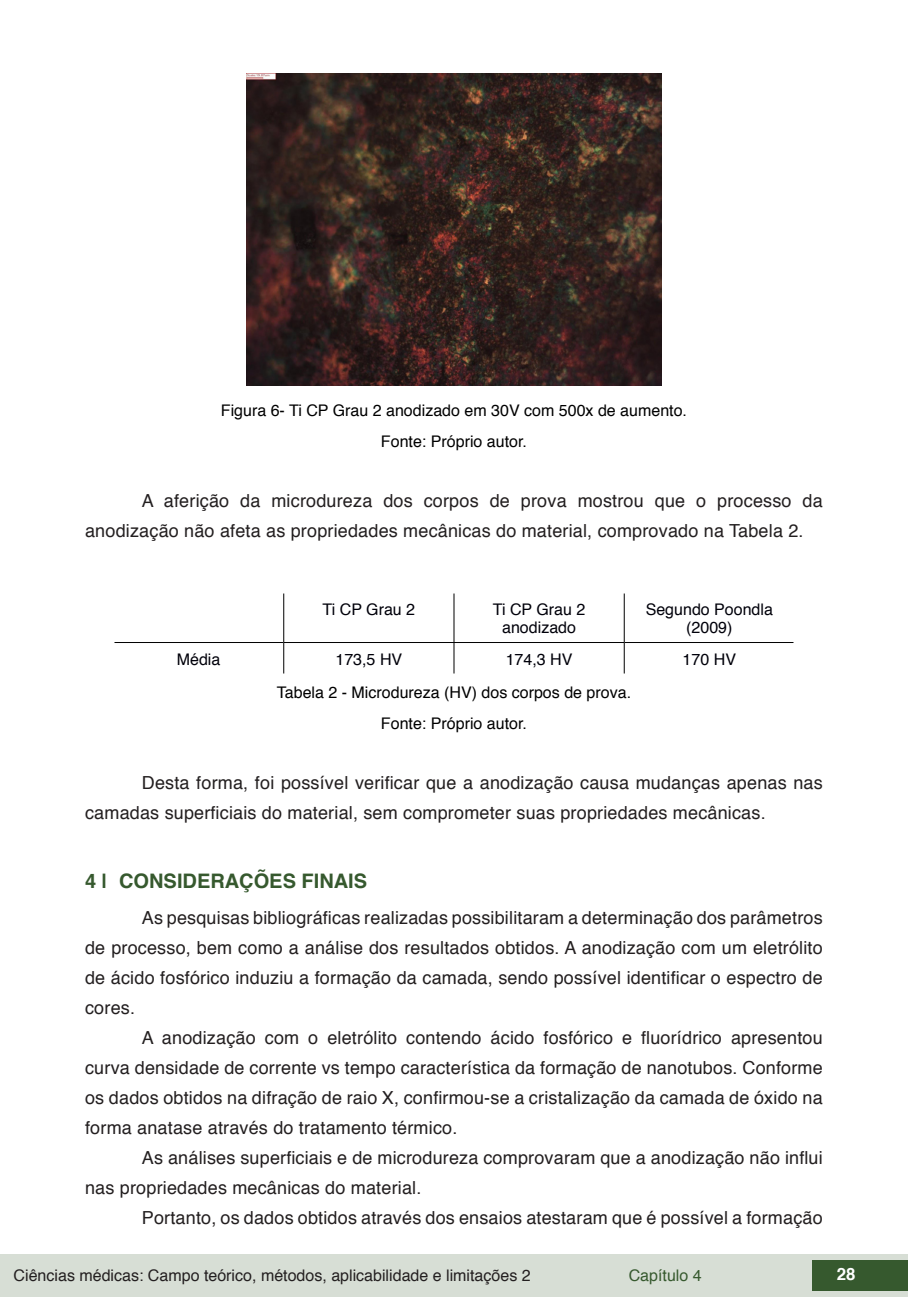
<style>
.page{position:relative;width:908px;height:1304px;background:#fff}
.page>*{position:absolute;margin:0;border:0;box-sizing:border-box;transform-origin:0 0}
.t1{font:700 20px "Helvetica";color:#36592e}
.txt{font:18px/30px "Helvetica";letter-spacing:.01em;color:#231f20}
.t2{font:700 16.8px "Helvetica";color:#fff}
.imagens_graf_tab{font:16px "Helvetica";color:#000}
.tab_txt_centro{font:16px/18px "Helvetica";color:#00000a;text-align:center}
.t3{font:16px "Helvetica";color:#231f20}
.t4{font:16px "Helvetica";color:#36592e}
</style>
<div class="page">
<div style="left:0;top:1254px;width:906px;height:43px;background:#d7ded5"></div>
<div style="left:812px;top:1261px;width:95px;height:30px;background:#36592e"></div>
<img style="left:246px;top:74px;width:415px;height:311px">
<hr style="left:283px;top:593px;width:1px;height:49px;background:#000">
<hr style="left:453px;top:593px;width:1px;height:49px;background:#000">
<hr style="left:623px;top:593px;width:1px;height:49px;background:#000">
<hr style="left:114px;top:642px;width:169px;height:1px;background:#000">
<hr style="left:283px;top:642px;width:171px;height:1px;background:#000">
<hr style="left:283px;top:643px;width:1px;height:30px;background:#000">
<hr style="left:454px;top:642px;width:170px;height:1px;background:#000">
<hr style="left:453px;top:643px;width:1px;height:30px;background:#000">
<hr style="left:624px;top:642px;width:169px;height:1px;background:#000">
<hr style="left:623px;top:643px;width:1px;height:30px;background:#000">
<p class="imagens_graf_tab" style="left:221px;top:398px;width:467px">Figura 6- Ti CP Grau 2 anodizado em 30V com 500x de aumento.</p>
<p class="imagens_graf_tab" style="left:381px;top:429px;width:147px">Fonte: Próprio autor.</p>
<p class="txt" style="left:85px;top:486px;width:738px;text-indent:57px">A aferição da microdureza dos corpos de prova mostrou que o processo da anodização não afeta as propriedades mecânicas do material, comprovado na Tabela 2.</p>
<p class="tab_txt_centro" style="left:322px;top:600px;width:94px">Ti CP Grau 2</p>
<p class="tab_txt_centro" style="left:492px;top:600px;width:94px">Ti CP Grau 2 anodizado</p>
<p class="tab_txt_centro" style="left:645px;top:600px;width:129px">Segundo Poondla (2009)</p>
<p class="tab_txt_centro" style="left:177px;top:650px;width:45px">Média</p>
<p class="tab_txt_centro" style="left:335px;top:650px;width:68px">173,5 HV</p>
<p class="tab_txt_centro" style="left:505px;top:650px;width:68px">174,3 HV</p>
<p class="tab_txt_centro" style="left:682px;top:650px;width:55px">170 HV</p>
<p class="imagens_graf_tab" style="left:277px;top:680px;width:355px">Tabela 2 - Microdureza (HV) dos corpos de prova.</p>
<p class="imagens_graf_tab" style="left:381px;top:711px;width:147px">Fonte: Próprio autor.</p>
<p class="txt" style="left:85px;top:768px;width:738px;text-indent:57px">Desta forma, foi possível verificar que a anodização causa mudanças apenas nas camadas superficiais do material, sem comprometer suas propriedades mecânicas.</p>
<p class="t1" style="left:85px;top:865px;width:283px">4 | CONSIDERAÇÕES FINAIS</p>
<p class="txt" style="left:85px;top:903px;width:738px;text-align:justify;text-indent:57px">As pesquisas bibliográficas realizadas possibilitaram a determinação dos parâmetros de processo, bem como a análise dos resultados obtidos. A anodização com um eletrólito de ácido fosfórico induziu a formação da camada, sendo possível identificar o espectro de cores.</p>
<p class="txt" style="left:85px;top:1023px;width:738px;text-align:justify;text-indent:57px">A anodização com o eletrólito contendo ácido fosfórico e fluorídrico apresentou curva densidade de corrente vs tempo característica da formação de nanotubos. Conforme os dados obtidos na difração de raio X, confirmou-se a cristalização da camada de óxido na forma anatase através do tratamento térmico.</p>
<p class="txt" style="left:85px;top:1143px;width:738px;text-indent:57px">As análises superficiais e de microdureza comprovaram que a anodização não influi nas propriedades mecânicas do material.</p>
<p class="txt" style="left:142px;top:1203px;width:682px">Portanto, os dados obtidos através dos ensaios atestaram que é possível a formação</p>
<p class="t3" style="left:14px;top:1263px;width:518px">Ciências médicas: Campo teórico, métodos, aplicabilidade e limitações 2</p>
<p class="t4" style="left:628px;top:1263px;width:74px">Capítulo 4</p>
<p class="t2" style="left:836px;top:1261px;width:20px">28</p>
</div>
